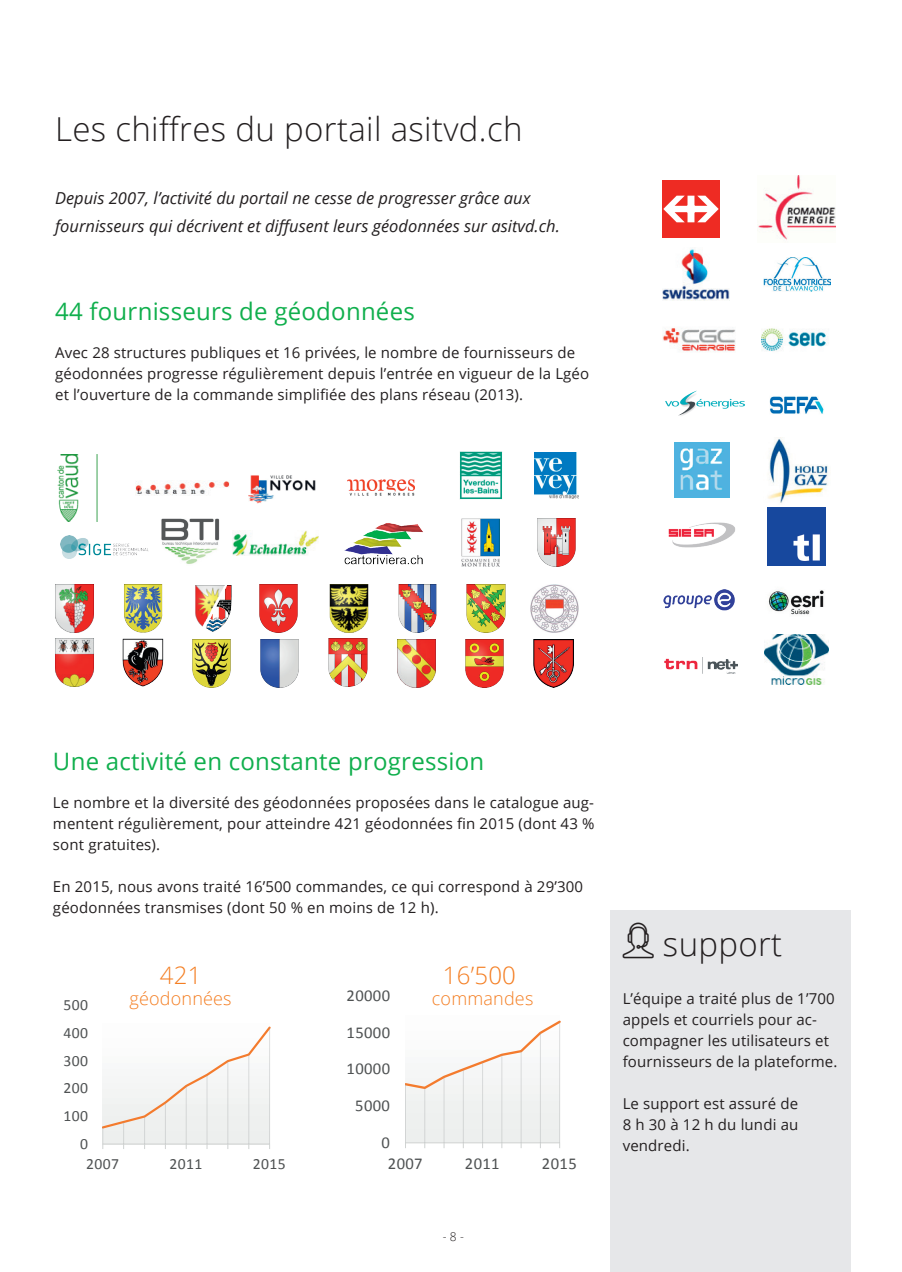
<style>
.page{position:relative;width:902px;height:1272px;background:#fff}
.page>*{position:absolute;margin:0;border:0;box-sizing:border-box;transform-origin:0 0}
.t1{font:300 33px "Open Sans";letter-spacing:.01em;color:#231f20}
.t2{font:24px "Open Sans";letter-spacing:.01em;color:#10af4d}
.t3{font:300 24px "Open Sans";letter-spacing:.01em;color:#f47e22}
.t4{font:300 18px "Open Sans";letter-spacing:.01em;color:#f47e22}
.t5{font:16.65px "Calibri";letter-spacing:.025em;color:#4f5253}
.t6{font:italic 16.5px/27px "Open Sans";color:#231f20}
.t7{font:15.6px "Calibri";letter-spacing:.025em;color:#4f5253}
.t8{font:15px/21px "Open Sans";letter-spacing:.01em;color:#231f20}
.t9{font:300 12px "Open Sans";color:#231f20}
.s1{font-family:"asitvd";font-weight:400;font-size:36px}
</style>
<div class="page">
<svg style="left:102px;top:1026px;width:168px;height:122px"></svg>
<hr style="left:165px;top:1102px;width:1px;height:41px;background:#d5d7d7">
<hr style="left:186px;top:1085px;width:1px;height:58px;background:#dbdddc">
<hr style="left:206px;top:1074px;width:1px;height:69px;background:#e2e4e3">
<hr style="left:227px;top:1061px;width:1px;height:82px;background:#dedfdf">
<hr style="left:248px;top:1054px;width:1px;height:89px;background:#dde0df">
<hr style="left:269px;top:1027px;width:1px;height:116px;background:#dadcdc">
<div style="left:405px;top:996px;width:154px;height:146px;background:linear-gradient(to right,#f4f5f4,#f3f4f4)"></div>
<hr style="left:405px;top:1142px;width:154px;height:1px;background:#d0d3d2">
<svg style="left:405px;top:1018px;width:155px;height:72px"></svg>
<hr style="left:405px;top:1084px;width:1px;height:58px;background:#d3d5d5">
<hr style="left:424px;top:1087px;width:1px;height:55px;background:#dadcdc">
<hr style="left:443px;top:1076px;width:1px;height:66px;background:#e2e4e4">
<hr style="left:463px;top:1069px;width:1px;height:73px;background:#d8dada">
<hr style="left:482px;top:1062px;width:1px;height:80px;background:#d6d8d8">
<hr style="left:501px;top:1054px;width:1px;height:88px;background:#dfdfdf">
<hr style="left:520px;top:1051px;width:1px;height:91px;background:#e6e9e8">
<hr style="left:540px;top:1032px;width:1px;height:110px;background:#d9dada">
<hr style="left:559px;top:1021px;width:1px;height:121px;background:#dcddde">
<img style="left:57px;top:454px;width:41px;height:67px">
<img style="left:248px;top:475px;width:67px;height:29px">
<img style="left:348px;top:479px;width:67px;height:17px">
<img style="left:60px;top:535px;width:88px;height:24px">
<img style="left:232px;top:530px;width:87px;height:26px">
<img style="left:136px;top:481px;width:93px;height:15px">
<img style="left:161px;top:518px;width:59px;height:46px">
<img style="left:459px;top:451px;width:43px;height:49px">
<img style="left:344px;top:523px;width:79px;height:41px">
<img style="left:534px;top:452px;width:45px;height:47px">
<img style="left:530px;top:584px;width:48px;height:48px">
<img style="left:537px;top:518px;width:39px;height:48px">
<img style="left:55px;top:584px;width:39px;height:48px">
<img style="left:124px;top:584px;width:39px;height:48px">
<img style="left:195px;top:585px;width:37px;height:46px">
<img style="left:259px;top:584px;width:39px;height:48px">
<img style="left:329px;top:584px;width:40px;height:48px">
<img style="left:55px;top:638px;width:39px;height:49px">
<img style="left:122px;top:638px;width:41px;height:49px">
<img style="left:192px;top:639px;width:39px;height:48px">
<img style="left:260px;top:639px;width:39px;height:48px">
<img style="left:328px;top:638px;width:40px;height:49px">
<img style="left:398px;top:584px;width:39px;height:48px">
<img style="left:466px;top:584px;width:40px;height:48px">
<img style="left:397px;top:639px;width:38px;height:48px">
<img style="left:465px;top:639px;width:39px;height:48px">
<img style="left:533px;top:639px;width:41px;height:48px">
<img style="left:461px;top:518px;width:38px;height:48px">
<img style="left:662px;top:180px;width:57px;height:58px">
<img style="left:674px;top:442px;width:55px;height:55px">
<img style="left:767px;top:437px;width:61px;height:66px">
<img style="left:662px;top:249px;width:67px;height:51px">
<img style="left:764px;top:634px;width:64px;height:50px">
<img style="left:758px;top:175px;width:77px;height:65px">
<img style="left:763px;top:258px;width:67px;height:33px">
<img style="left:662px;top:328px;width:73px;height:24px">
<img style="left:767px;top:508px;width:58px;height:57px">
<img style="left:761px;top:328px;width:66px;height:23px">
<img style="left:663px;top:589px;width:72px;height:22px">
<img style="left:668px;top:522px;width:67px;height:26px">
<img style="left:665px;top:391px;width:80px;height:25px">
<img style="left:769px;top:396px;width:55px;height:18px">
<img style="left:664px;top:657px;width:73px;height:16px">
<img style="left:768px;top:590px;width:56px;height:25px">
<div style="left:610px;top:910px;width:240px;height:361px;background:#e6e7e9"></div>
<h1 class="t1" style="left:55px;top:107px;width:469px">Les chiffres du portail asitvd.ch</h1>
<p class="t6" style="left:55px;top:184px;width:506px">Depuis 2007, l’activité du portail ne cesse de progresser grâce aux fournisseurs qui décrivent et diffusent leurs géodonnées sur asitvd.ch.</p>
<h2 class="t2" style="left:55px;top:295px;width:361px">44 fournisseurs de géodonnées</h2>
<p class="t8" style="left:55px;top:341px;width:535px">Avec 28 structures publiques et 16 privées, le nombre de fournisseurs de géodonnées progresse régulièrement depuis l’entrée en vigueur de la Lgéo et l’ouverture de la commande simplifiée des plans réseau (2013).</p>
<h2 class="t2" style="left:53px;top:745px;width:433px">Une activité en constante progression</h2>
<p class="t8" style="left:53px;top:791px;width:543px;text-align:justify">Le nombre et la diversité des géodonnées proposées dans le catalogue aug&shy;mentent régulièrement, pour atteindre 421 géodonnées fin 2015 (dont 43 % sont gratuites).</p>
<p class="t8" style="left:53px;top:875px;width:531px">En 2015, nous avons traité 16’500 commandes, ce qui correspond à 29’300 géodonnées transmises (dont 50 % en moins de 12 h).</p>
<p class="t7" style="left:64px;top:995px;width:26px">500</p>
<p class="t7" style="left:64px;top:1022px;width:26px">400</p>
<p class="t7" style="left:64px;top:1050px;width:26px">300</p>
<p class="t7" style="left:64px;top:1078px;width:26px">200</p>
<p class="t7" style="left:64px;top:1105px;width:26px">100</p>
<p class="t7" style="left:80px;top:1133px;width:9px">0</p>
<h2 class="t3" style="left:160px;top:958px;width:43px">421</h2>
<p class="t4" style="left:129px;top:986px;width:104px">géodonnées</p>
<p class="t7" style="left:86px;top:1153px;width:34px">2007</p>
<p class="t7" style="left:169px;top:1153px;width:34px">2011</p>
<p class="t7" style="left:253px;top:1153px;width:34px">2015</p>
<p class="t5" style="left:346px;top:984px;width:45px">20000</p>
<p class="t5" style="left:346px;top:1021px;width:45px">15000</p>
<p class="t5" style="left:346px;top:1058px;width:45px">10000</p>
<p class="t5" style="left:355px;top:1094px;width:36px">5000</p>
<p class="t5" style="left:381px;top:1131px;width:10px">0</p>
<h2 class="t3" style="left:442px;top:958px;width:75px">16’500</h2>
<p class="t4" style="left:432px;top:986px;width:103px">commandes</p>
<p class="t5" style="left:388px;top:1153px;width:36px">2007</p>
<p class="t5" style="left:465px;top:1153px;width:36px">2011</p>
<p class="t5" style="left:542px;top:1153px;width:36px">2015</p>
<p class="t9" style="left:442px;top:1228px;width:23px">- 8 -</p>
<h1 class="t1" style="left:622px;top:921px;width:161px"><span class="s1">B</span> support</h1>
<p class="t8" style="left:622px;top:987px;width:216px">L’équipe a traité plus de 1’700 appels et courriels pour ac&shy;compagner les utilisateurs et fournisseurs de la plateforme.</p>
<p class="t8" style="left:622px;top:1092px;width:177px;text-align:justify">Le support est assuré de 8 h 30 à 12 h du lundi au vendredi.</p>
</div>
